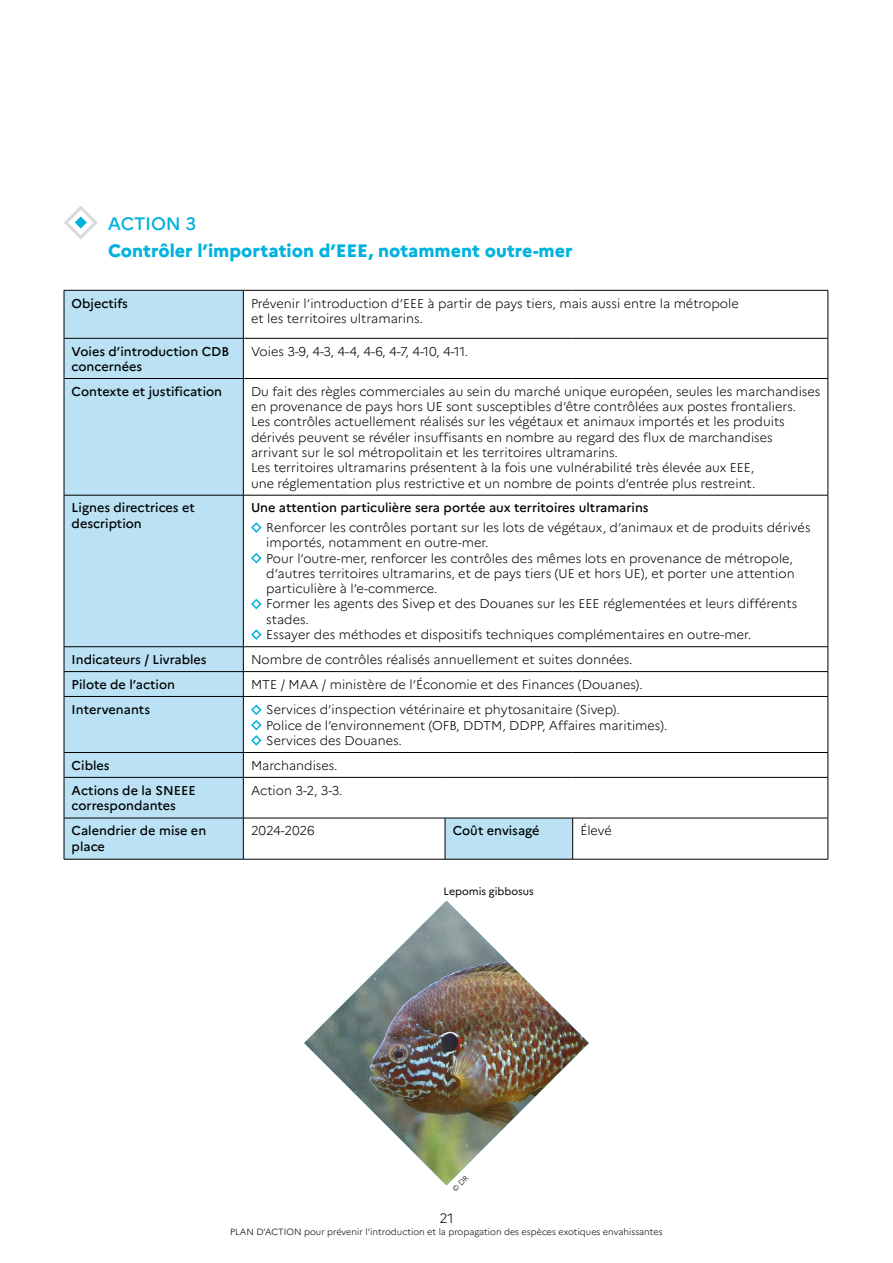
<style>
.page{position:relative;width:893px;height:1263px;background:#fff}
.page>*{position:absolute;margin:0;border:0;box-sizing:border-box;transform-origin:0 0}
.t1{font:800 18px "Marianne";color:#00b2de}
.t2{font:500 18px "Marianne";letter-spacing:-.01em;color:#00b2de}
.t3{font:300 13.5px "Marianne";color:#000}
.t4{font:300 12.75px/15.3px "Marianne";color:#010202}
.t5{font:500 12.75px/15.3px "Marianne";color:#010202}
.t6{font:300 12.75px "Marianne";color:#000}
.t7{font:10.5px "Marianne";color:#000}
.t8{font:300 9px "Marianne";color:#000}
</style>
<div class="page">
<svg style="left:65px;top:291px;width:508px;height:568px"></svg>
<hr style="left:64px;top:290px;width:179px;height:1px;background:#000">
<hr style="left:64px;top:291px;width:1px;height:47px;background:#000">
<hr style="left:243px;top:290px;width:202px;height:1px;background:#000">
<hr style="left:243px;top:291px;width:1px;height:47px;background:#000">
<hr style="left:445px;top:290px;width:128px;height:1px;background:#000">
<hr style="left:573px;top:290px;width:255px;height:1px;background:#000">
<hr style="left:828px;top:291px;width:1px;height:47px;background:#000">
<hr style="left:64px;top:338px;width:179px;height:1px;background:#000">
<hr style="left:64px;top:339px;width:1px;height:39px;background:#000">
<hr style="left:243px;top:338px;width:202px;height:1px;background:#000">
<hr style="left:243px;top:339px;width:1px;height:39px;background:#000">
<hr style="left:445px;top:338px;width:128px;height:1px;background:#000">
<hr style="left:573px;top:338px;width:255px;height:1px;background:#000">
<hr style="left:828px;top:339px;width:1px;height:39px;background:#000">
<hr style="left:64px;top:378px;width:179px;height:1px;background:#000">
<hr style="left:64px;top:379px;width:1px;height:116px;background:#000">
<hr style="left:243px;top:378px;width:202px;height:1px;background:#000">
<hr style="left:243px;top:379px;width:1px;height:116px;background:#000">
<hr style="left:445px;top:378px;width:128px;height:1px;background:#000">
<hr style="left:573px;top:378px;width:255px;height:1px;background:#000">
<hr style="left:828px;top:379px;width:1px;height:116px;background:#000">
<hr style="left:64px;top:495px;width:179px;height:1px;background:#000">
<hr style="left:64px;top:495px;width:1px;height:151px;background:#000">
<hr style="left:243px;top:495px;width:202px;height:1px;background:#000">
<hr style="left:243px;top:495px;width:1px;height:151px;background:#000">
<hr style="left:445px;top:495px;width:128px;height:1px;background:#000">
<hr style="left:573px;top:495px;width:255px;height:1px;background:#000">
<hr style="left:828px;top:495px;width:1px;height:151px;background:#000">
<hr style="left:64px;top:646px;width:179px;height:1px;background:#000">
<hr style="left:243px;top:646px;width:202px;height:1px;background:#000">
<hr style="left:445px;top:646px;width:128px;height:1px;background:#000">
<hr style="left:573px;top:646px;width:255px;height:1px;background:#000">
<hr style="left:64px;top:671px;width:179px;height:1px;background:#000">
<svg style="left:64px;top:647px;width:1px;height:49px"></svg>
<hr style="left:243px;top:671px;width:202px;height:1px;background:#000">
<svg style="left:243px;top:647px;width:1px;height:49px"></svg>
<hr style="left:445px;top:671px;width:128px;height:1px;background:#000">
<hr style="left:573px;top:671px;width:255px;height:1px;background:#000">
<svg style="left:828px;top:647px;width:1px;height:49px"></svg>
<hr style="left:64px;top:696px;width:179px;height:1px;background:#000">
<hr style="left:64px;top:697px;width:1px;height:55px;background:#000">
<hr style="left:243px;top:696px;width:202px;height:1px;background:#000">
<hr style="left:243px;top:697px;width:1px;height:55px;background:#000">
<hr style="left:445px;top:696px;width:128px;height:1px;background:#000">
<hr style="left:573px;top:696px;width:255px;height:1px;background:#000">
<hr style="left:828px;top:697px;width:1px;height:55px;background:#000">
<hr style="left:64px;top:752px;width:179px;height:1px;background:#000">
<svg style="left:64px;top:753px;width:1px;height:24px"></svg>
<hr style="left:243px;top:752px;width:202px;height:1px;background:#000">
<svg style="left:243px;top:753px;width:1px;height:24px"></svg>
<hr style="left:445px;top:752px;width:128px;height:1px;background:#000">
<hr style="left:573px;top:752px;width:255px;height:1px;background:#000">
<svg style="left:828px;top:753px;width:1px;height:24px"></svg>
<hr style="left:64px;top:777px;width:179px;height:1px;background:#000">
<hr style="left:64px;top:778px;width:1px;height:40px;background:#000">
<hr style="left:243px;top:777px;width:202px;height:1px;background:#000">
<hr style="left:243px;top:778px;width:1px;height:40px;background:#000">
<hr style="left:445px;top:777px;width:128px;height:1px;background:#000">
<hr style="left:573px;top:777px;width:255px;height:1px;background:#000">
<hr style="left:828px;top:778px;width:1px;height:40px;background:#000">
<hr style="left:64px;top:818px;width:179px;height:1px;background:#000">
<hr style="left:64px;top:818px;width:1px;height:41px;background:#000">
<hr style="left:243px;top:818px;width:202px;height:1px;background:#000">
<hr style="left:243px;top:818px;width:1px;height:41px;background:#000">
<hr style="left:573px;top:818px;width:255px;height:1px;background:#000">
<hr style="left:828px;top:818px;width:1px;height:41px;background:#000">
<hr style="left:64px;top:859px;width:179px;height:1px;background:#000">
<hr style="left:243px;top:859px;width:202px;height:1px;background:#000">
<hr style="left:573px;top:859px;width:255px;height:1px;background:#000">
<hr style="left:445px;top:818px;width:128px;height:1px;background:#000">
<hr style="left:445px;top:818px;width:1px;height:41px;background:#000">
<hr style="left:572px;top:818px;width:1px;height:41px;background:#000">
<hr style="left:445px;top:859px;width:128px;height:1px;background:#000">
<svg style="left:250px;top:521px;width:13px;height:13px"></svg>
<svg style="left:250px;top:552px;width:13px;height:12px"></svg>
<svg style="left:250px;top:598px;width:13px;height:12px"></svg>
<svg style="left:250px;top:628px;width:13px;height:13px"></svg>
<svg style="left:250px;top:703px;width:13px;height:44px"></svg>
<svg style="left:64px;top:206px;width:34px;height:33px"></svg>
<img style="left:304px;top:901px;width:285px;height:284px">
<svg style="left:452px;top:1175px;width:17px;height:10px"></svg>
<h1 class="t2" style="left:108px;top:212px;width:90px">ACTION 3</h1>
<h1 class="t1" style="left:108px;top:240px;width:466px">Contrôler l’importation d’EEE, notamment outre-mer</h1>
<p class="t5" style="left:72px;top:295px;width:58px">Objectifs</p>
<p class="t4" style="left:251px;top:295px;width:489px">Prévenir l’introduction d’EEE à partir de pays tiers, mais aussi entre la métropole et les territoires ultramarins.</p>
<p class="t5" style="left:72px;top:343px;width:159px">Voies d’introduction CDB concernées</p>
<p class="t4" style="left:251px;top:343px;width:219px">Voies 3-9, 4-3, 4-4, 4-6, 4-7, 4-10, 4-11.</p>
<p class="t5" style="left:72px;top:383px;width:152px">Contexte et justification</p>
<p class="t4" style="left:251px;top:383px;width:571px">Du fait des règles commerciales au sein du marché unique européen, seules les marchandises en provenance de pays hors UE sont susceptibles d’être contrôlées aux postes frontaliers.<br>Les contrôles actuellement réalisés sur les végétaux et animaux importés et les produits dérivés peuvent se révéler insuffisants en nombre au regard des flux de marchandises arrivant sur le sol métropolitain et les territoires ultramarins.<br>Les territoires ultramarins présentent à la fois une vulnérabilité très élevée aux EEE,<br>une réglementation plus restrictive et un nombre de points d’entrée plus restreint.</p>
<p class="t5" style="left:72px;top:500px;width:125px">Lignes directrices et description</p>
<p class="t5" style="left:251px;top:500px;width:399px">Une attention particulière sera portée aux territoires ultramarins</p>
<p class="t4" style="left:266px;top:520px;width:546px">Renforcer les contrôles portant sur les lots de végétaux, d’animaux et de produits dérivés importés, notamment en outre-mer.<br>Pour l’outre-mer, renforcer les contrôles des mêmes lots en provenance de métropole, d’autres territoires ultramarins, et de pays tiers (UE et hors UE), et porter une attention particulière à l’e-commerce.<br>Former les agents des Sivep et des Douanes sur les EEE réglementées et leurs différents stades.<br>Essayer des méthodes et dispositifs techniques complémentaires en outre-mer.</p>
<p class="t5" style="left:72px;top:652px;width:137px">Indicateurs / Livrables</p>
<p class="t6" style="left:251px;top:652px;width:383px">Nombre de contrôles réalisés annuellement et suites données.</p>
<p class="t5" style="left:72px;top:677px;width:105px">Pilote de l’action</p>
<p class="t4" style="left:251px;top:677px;width:393px">MTE / MAA / ministère de l’Économie et des Finances (Douanes).</p>
<p class="t5" style="left:72px;top:701px;width:80px">Intervenants</p>
<p class="t4" style="left:266px;top:702px;width:403px">Services d’inspection vétérinaire et phytosanitaire (Sivep).<br>Police de l’environnement (OFB, DDTM, DDPP, Affaires maritimes).<br>Services des Douanes.</p>
<p class="t5" style="left:72px;top:757px;width:39px">Cibles</p>
<p class="t4" style="left:251px;top:757px;width:88px">Marchandises.</p>
<p class="t5" style="left:72px;top:782px;width:126px">Actions de la SNEEE correspondantes</p>
<p class="t4" style="left:251px;top:782px;width:93px">Action 3-2, 3-3.</p>
<p class="t5" style="left:72px;top:823px;width:136px">Calendrier de mise en place</p>
<p class="t4" style="left:251px;top:823px;width:65px">2024-2026</p>
<p class="t5" style="left:453px;top:823px;width:88px">Coût envisagé</p>
<p class="t4" style="left:580px;top:823px;width:33px">Élevé</p>
<p class="t7" style="left:444px;top:885px;width:92px">Lepomis gibbosus</p>
<p class="t3" style="left:439px;top:1210px;width:16px">21</p>
<p class="t8" style="left:230px;top:1226px;width:434px">PLAN D’ACTION pour prévenir l’introduction et la propagation des espèces exotiques envahissantes</p>
</div>
